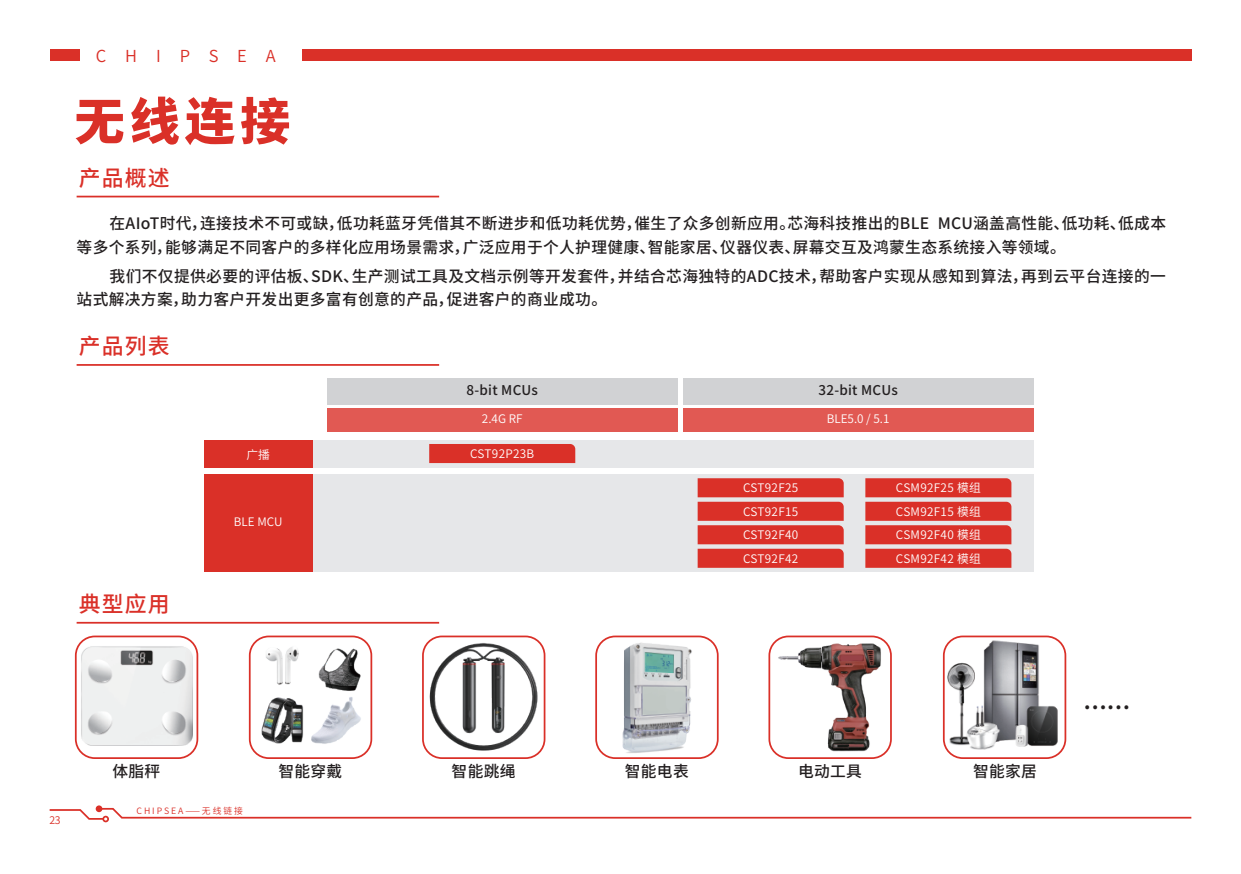
<style>
.page{position:relative;width:1241px;height:874px;background:#fff}
.page>*{position:absolute;margin:0;border:0;box-sizing:border-box;transform-origin:0 0}
.t1{font:800 50.23px "Source Han Sans CN";color:#da3028}
.t2{font:500 21.88px "Source Han Sans CN";letter-spacing:.05em;color:#da3028}
.t3{font:16.45px "Source Han Sans CN";letter-spacing:1.14em;color:#da3028}
.t4{font:500 15.75px/23.4px "Source Han Sans CN";letter-spacing:.02em;color:#231f20}
.t5{font:500 13.47px "Source Han Sans CN";letter-spacing:.02em;color:#231f20}
.t6{font:11.72px/23.4px "Source Han Sans CN";letter-spacing:.025em;color:#fff;text-align:justify}
.t7{font:10.5px "Source Han Sans CN";color:#da3028}
.t8{font:8.75px "Source Han Sans CN";letter-spacing:.22em;color:#da3028}
</style>
<div class="page">
<div style="left:50px;top:49px;width:29px;height:12px;background:#da3028"></div>
<div style="left:302px;top:49px;width:889px;height:12px;background:#da3028"></div>
<svg style="left:49px;top:805px;width:1143px;height:16px"></svg>
<hr style="left:77px;top:195px;width:362px;height:2px;background:#da3028">
<hr style="left:77px;top:364px;width:362px;height:1px;background:#da3028">
<hr style="left:77px;top:621px;width:362px;height:2px;background:#da3028">
<div style="left:310px;top:439px;width:723px;height:28px;background:#e6e7e9"></div>
<div style="left:204px;top:439px;width:108px;height:28px;background:#da3028"></div>
<div style="left:310px;top:473px;width:723px;height:98px;background:#e6e7e9"></div>
<div style="left:429px;top:444px;width:146px;height:19px;background:#da3028"></div>
<svg style="left:697px;top:478px;width:146px;height:89px;background:#db4c46"></svg>
<svg style="left:865px;top:478px;width:146px;height:89px;background:#db4c46"></svg>
<div style="left:327px;top:378px;width:350px;height:26px;background:#d1d2d4"></div>
<div style="left:682px;top:378px;width:351px;height:26px;background:#d1d2d4"></div>
<div style="left:327px;top:407px;width:350px;height:24px;background:#e15953"></div>
<div style="left:682px;top:407px;width:351px;height:24px;background:#e15953"></div>
<div style="left:204px;top:473px;width:108px;height:98px;background:#da3028"></div>
<img style="left:769px;top:637px;width:121px;height:120px">
<div style="left:768px;top:635px;width:123px;height:123px;border:2px solid #da3028;border-radius:19px"></div>
<div style="left:75px;top:635px;width:123px;height:123px;border:2px solid #da3028;border-radius:19px"></div>
<img style="left:75px;top:638px;width:123px;height:117px">
<div style="left:249px;top:635px;width:123px;height:123px;border:2px solid #da3028;border-radius:19px"></div>
<img style="left:252px;top:637px;width:117px;height:114px">
<div style="left:595px;top:635px;width:123px;height:123px;border:2px solid #da3028;border-radius:19px"></div>
<img style="left:607px;top:635px;width:100px;height:124px">
<img style="left:945px;top:638px;width:121px;height:118px">
<div style="left:942px;top:635px;width:124px;height:123px;border:2px solid #da3028;border-radius:19px"></div>
<div style="left:422px;top:635px;width:123px;height:123px;border:2px solid #da3028;border-radius:19px"></div>
<img style="left:424px;top:639px;width:119px;height:115px">
<p class="t3" style="left:96px;top:47px;width:181px">CHIPSEA</p>
<h1 class="t1" style="left:74px;top:93px;width:217px">无线连接</h1>
<h2 class="t2" style="left:79px;top:165px;width:92px">产品概述</h2>
<p class="t4" style="left:77px;top:212px;width:1090px;text-indent:33px">在AIoT时代，连接技术不可或缺，低功耗蓝牙凭借其不断进步和低功耗优势，催生了众多创新应用。芯海科技推出的BLE MCU涵盖高性能、低功耗、低成本等多个系列，能够满足不同客户的多样化应用场景需求，广泛应用于个人护理健康、智能家居、仪器仪表、屏幕交互及鸿蒙生态系统接入等领域。</p>
<p class="t4" style="left:77px;top:264px;width:1090px;text-indent:33px">我们不仅提供必要的评估板、SDK、生产测试工具及文档示例等开发套件，并结合芯海独特的ADC技术，帮助客户实现从感知到算法，再到云平台连接的一站式解决方案，助力客户开发出更多富有创意的产品，促进客户的商业成功。</p>
<h2 class="t2" style="left:79px;top:333px;width:92px">产品列表</h2>
<h2 class="t2" style="left:79px;top:591px;width:92px">典型应用</h2>
<p class="t6" style="left:246px;top:443px;width:25px">广播</p>
<p class="t6" style="left:234px;top:510px;width:50px">BLE MCU</p>
<p class="t5" style="left:466px;top:382px;width:73px">8-bit MCUs</p>
<p class="t5" style="left:818px;top:382px;width:81px">32-bit MCUs</p>
<p class="t6" style="left:482px;top:406px;width:42px">2.4G RF</p>
<p class="t6" style="left:826px;top:406px;width:64px">BLE5.0 / 5.1</p>
<p class="t6" style="left:470px;top:442px;width:66px">CST92P23B</p>
<p class="t6" style="left:743px;top:476px;width:57px">CST92F25</p>
<p class="t6" style="left:743px;top:499px;width:57px">CST92F15<br>CST92F40<br>CST92F42</p>
<p class="t6" style="left:895px;top:476px;width:86px">CSM92F25 模组CSM92F15 模组CSM92F40 模组CSM92F42 模组</p>
<p class="t7" style="left:50px;top:814px;width:13px">23</p>
<p class="t4" style="left:112px;top:759px;width:49px">体脂秤</p>
<p class="t4" style="left:278px;top:759px;width:65px">智能穿戴</p>
<p class="t4" style="left:451px;top:759px;width:65px">智能跳绳</p>
<p class="t4" style="left:624px;top:759px;width:65px">智能电表</p>
<p class="t4" style="left:797px;top:759px;width:65px">电动工具</p>
<p class="t4" style="left:972px;top:759px;width:65px">智能家居</p>
<p class="t8" style="left:137px;top:805px;width:108px">CHIPSEA⸺无线链接</p>
</div>
